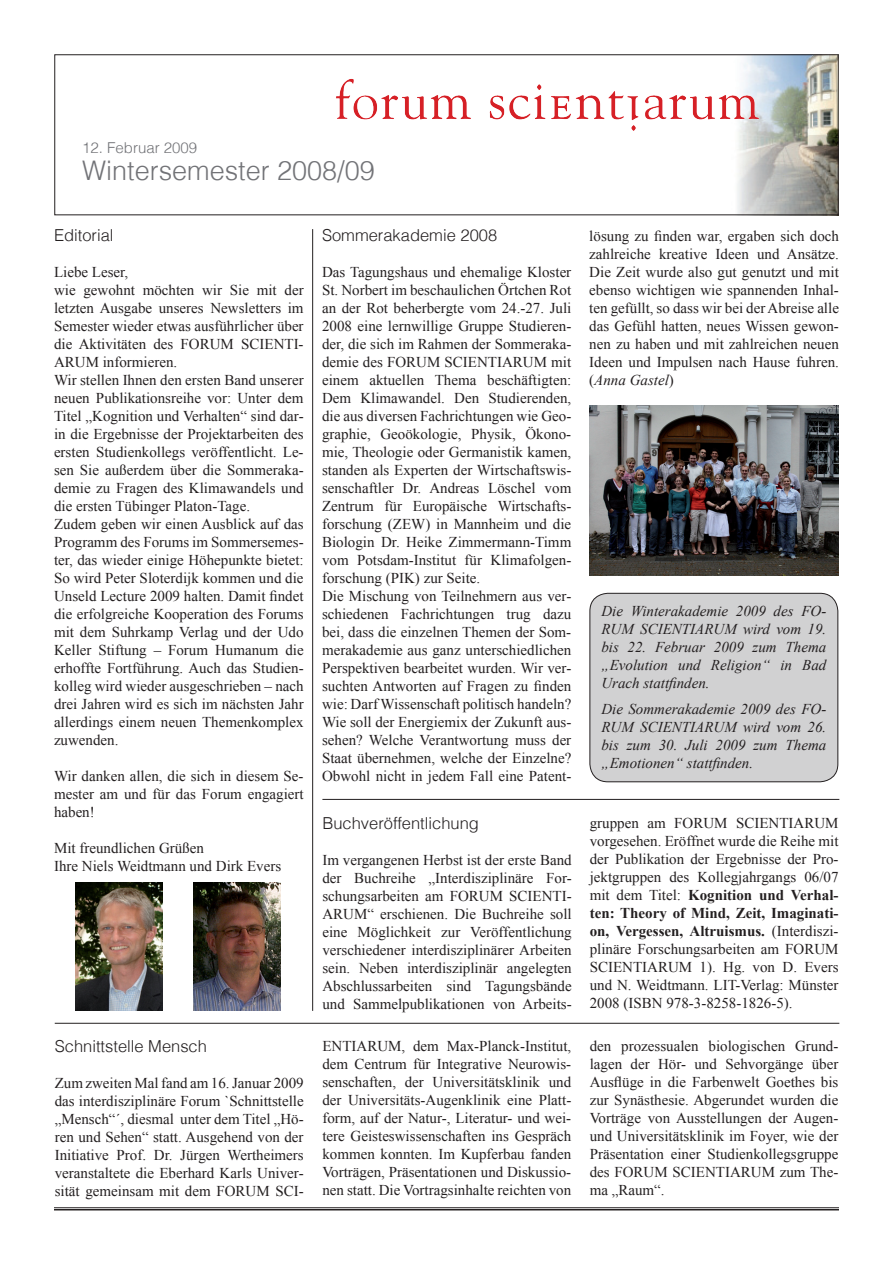
<style>
.page{position:relative;width:893px;height:1263px;background:#fff}
.page>*{position:absolute;margin:0;border:0;box-sizing:border-box;transform-origin:0 0}
.t1{font:300 27px "Helvetica LT";color:#727377}
.t2{font:300 16.5px "Helvetica LT";color:#231f20}
.t3{font:15px/18px "Times New Roman";color:#231f20;text-align:justify}
.t4{font:italic 15px/18px "Times New Roman";color:#231f20;text-align:justify}
.t5{font:300 15px "Helvetica LT";color:#727377}
.s1{font-style:italic}
.s2{font-weight:700}
</style>
<div class="page">
<img style="left:731px;top:54px;width:108px;height:162px">
<img style="left:336px;top:72px;width:425px;height:65px">
<img style="left:75px;top:882px;width:87px;height:129px">
<hr style="left:54px;top:1207px;width:785px;height:1px;background:#231f20">
<hr style="left:54px;top:1209px;width:785px;height:1px;background:#231f20">
<img style="left:194px;top:882px;width:87px;height:129px">
<hr style="left:312px;top:229px;width:1px;height:782px;background:#231f20">
<img style="left:590px;top:406px;width:249px;height:170px">
<hr style="left:322px;top:799px;width:517px;height:1px;background:#231f20">
<hr style="left:55px;top:1023px;width:784px;height:1px;background:#231f20">
<div style="left:590px;top:593px;width:248px;height:189px;background:#d1d1d2;border-radius:18px"></div>
<div style="left:590px;top:593px;width:248px;height:189px;border:1px solid #231f20;border-radius:18px"></div>
<p class="t5" style="left:82px;top:138px;width:117px">12. Februar 2009</p>
<h1 class="t1" style="left:82px;top:153px;width:294px">Wintersemester 2008/09</h1>
<p class="t2" style="left:54px;top:225px;width:61px">Editorial</p>
<p class="t3" style="left:54px;top:263px;width:251px;text-align:left">Liebe Leser,<br>wie gewohnt möchten wir Sie mit der letzten Ausgabe unseres Newsletters im Semester wieder etwas ausführlicher über die Aktivitäten des FORUM SCIENTI-ARUM informieren.<br>Wir stellen Ihnen den ersten Band unserer neuen Publikationsreihe vor: Unter dem Titel „Kognition und Verhalten“ sind dar&shy;in die Ergebnisse der Projektarbeiten des ersten Studienkollegs veröffentlicht. Le&shy;sen Sie außerdem über die Sommeraka&shy;demie zu Fragen des Klimawandels und die ersten Tübinger Platon-Tage.<br>Zudem geben wir einen Ausblick auf das Programm des Forums im Sommersemes&shy;ter, das wieder einige Höhepunkte bietet:<br>So wird Peter Sloterdijk kommen und die Unseld Lecture 2009 halten. Damit findet die erfolgreiche Kooperation des Forums mit dem Suhrkamp Verlag und der Udo Keller Stiftung – Forum Humanum die erhoffte Fortführung. Auch das Studien&shy;kolleg wird wieder ausgeschrieben – nach drei Jahren wird es sich im nächsten Jahr allerdings einem neuen Themenkomplex zuwenden.</p>
<p class="t3" style="left:54px;top:767px;width:251px">Wir danken allen, die sich in diesem Se&shy;mester am und für das Forum engagiert haben!</p>
<p class="t3" style="left:54px;top:839px;width:229px">Mit freundlichen Grüßen<br>Ihre Niels Weidtmann und Dirk Evers</p>
<p class="t2" style="left:322px;top:225px;width:177px">Sommerakademie 2008</p>
<p class="t3" style="left:322px;top:263px;width:251px;text-align:left">Das Tagungshaus und ehemalige Kloster St. Norbert im beschaulichen Örtchen Rot an der Rot beherbergte vom 24.-27. Juli 2008 eine lernwillige Gruppe Studieren&shy;der, die sich im Rahmen der Sommeraka&shy;demie des FORUM SCIENTIARUM mit einem aktuellen Thema beschäftigten:<br>Dem Klimawandel. Den Studierenden, die aus diversen Fachrichtungen wie Geo&shy;graphie, Geoökologie, Physik, Ökono&shy;mie, Theologie oder Germanistik kamen, standen als Experten der Wirtschaftswis&shy;senschaftler Dr. Andreas Löschel vom Zentrum für Europäische Wirtschafts&shy;forschung (ZEW) in Mannheim und die Biologin Dr. Heike Zimmermann-Timm vom Potsdam-Institut für Klimafolgen&shy;forschung (PIK) zur Seite.<br>Die Mischung von Teilnehmern aus ver&shy;schiedenen Fachrichtungen trug dazu bei, dass die einzelnen Themen der Som&shy;merakademie aus ganz unterschiedlichen Perspektiven bearbeitet wurden. Wir ver&shy;suchten Antworten auf Fragen zu finden wie: Darf Wissenschaft politisch handeln?<br>Wie soll der Energiemix der Zukunft aus&shy;sehen? Welche Verantwortung muss der Staat übernehmen, welche der Einzelne?<br>Obwohl nicht in jedem Fall eine Patent-</p>
<p class="t2" style="left:322px;top:813px;width:158px">Buchveröffentlichung</p>
<p class="t3" style="left:322px;top:851px;width:251px">Im vergangenen Herbst ist der erste Band der Buchreihe „Interdisziplinäre For&shy;schungsarbeiten am FORUM SCIENTI-ARUM“ erschienen. Die Buchreihe soll eine Möglichkeit zur Veröffentlichung verschiedener interdisziplinärer Arbeiten sein. Neben interdisziplinär angelegten Abschlussarbeiten sind Tagungsbände und Sammelpublikationen von Arbeits-</p>
<p class="t3" style="left:589px;top:226px;width:251px">lösung zu finden war, ergaben sich doch zahlreiche kreative Ideen und Ansätze.<br>Die Zeit wurde also gut genutzt und mit ebenso wichtigen wie spannenden Inhal&shy;ten gefüllt, so dass wir bei der Abreise alle das Gefühl hatten, neues Wissen gewon&shy;nen zu haben und mit zahlreichen neuen Ideen und Impulsen nach Hause fuhren. (<span class="s1">Anna Gastel</span>)</p>
<p class="t4" style="left:601px;top:602px;width:226px">Die Winterakademie 2009 des FO-RUM SCIENTIARUM wird vom 19. bis 22. Februar 2009 zum Thema „Evolution und Religion“ in Bad Urach stattfinden.</p>
<p class="t4" style="left:601px;top:699px;width:226px">Die Sommerakademie 2009 des FO-RUM SCIENTIARUM wird vom 26. bis zum 30. Juli 2009 zum Thema „Emotionen“ stattfinden.</p>
<p class="t3" style="left:590px;top:813px;width:250px">gruppen am FORUM SCIENTIARUM vorgesehen. Eröffnet wurde die Reihe mit der Publikation der Ergebnisse der Pro&shy;jektgruppen des Kollegjahrgangs 06/07 mit dem Titel: <span class="s2">Kognition und Verhal&shy;ten: Theory of Mind, Zeit, Imaginati&shy;on, Vergessen, Altruismus.</span> (Interdiszi&shy;plinäre Forschungsarbeiten am FORUM SCIENTIARUM 1). Hg. von D. Evers und N. Weidtmann. LIT-Verlag: Münster 2008 (ISBN 978-3-8258-1826-5).</p>
<p class="t2" style="left:55px;top:1036px;width:154px">Schnittstelle Mensch</p>
<p class="t3" style="left:55px;top:1074px;width:250px">Zum zweiten Mal fand am 16. Januar 2009 das interdisziplinäre Forum `Schnittstelle „Mensch“´, diesmal unter dem Titel „Hö&shy;ren und Sehen“ statt. Ausgehend von der Initiative Prof. Dr. Jürgen Wertheimers veranstaltete die Eberhard Karls Univer&shy;sität gemeinsam mit dem Forum</p>
<p class="t3" style="left:275px;top:1182px;width:30px">Sci-</p>
<p class="t3" style="left:322px;top:1036px;width:250px;text-indent:79px">, dem Max-Planck-Institut, dem Centrum für Integrative Neurowis&shy;senschaften, der Universitätsklinik und der Universitäts-Augenklinik eine Platt&shy;form, auf der Natur-, Literatur- und wei&shy;tere Geisteswissenschaften ins Gespräch kommen konnten. Im Kupferbau fanden Vorträgen, Präsentationen und Diskussio&shy;nen statt. Die Vortragsinhalte reichten von</p>
<p class="t3" style="left:590px;top:1036px;width:250px">den prozessualen biologischen Grund&shy;lagen der Hör- und Sehvorgänge über Ausflüge in die Farbenwelt Goethes bis zur Synästhesie. Abgerundet wurden die Vorträge von Ausstellungen der Augen&shy;und Universitätsklinik im Foyer, wie der Präsentation einer Studienkollegsgruppe des Forum</p>
<p class="t3" style="left:322px;top:1036px;width:11px">entiarum</p>
<p class="t3" style="left:672px;top:1162px;width:19px">Scientiarum</p>
<p class="t3" style="left:780px;top:1162px;width:60px">zum The-</p>
<p class="t3" style="left:590px;top:1180px;width:76px">ma „Raum“.</p>
</div>
